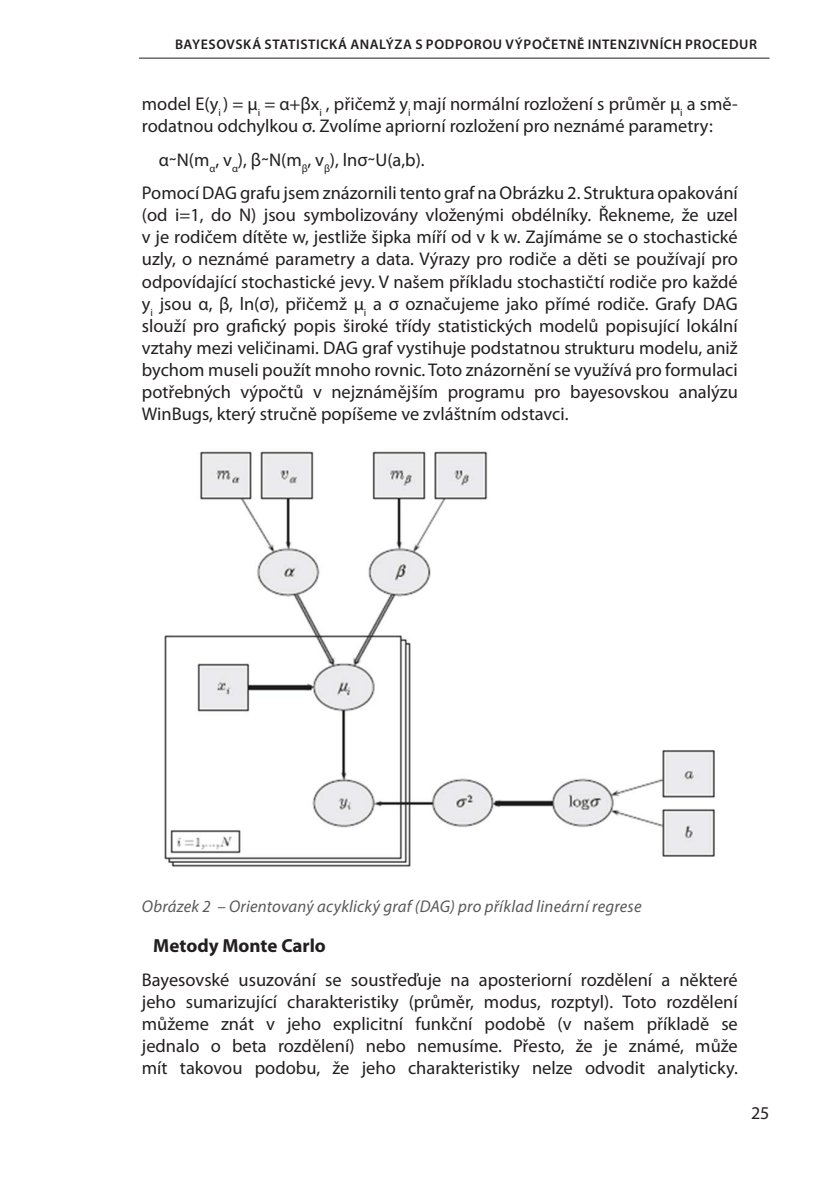
<style>
.page{position:relative;width:840px;height:1191px;background:#fff}
.page>*{position:absolute;margin:0;border:0;box-sizing:border-box;transform-origin:0 0}
.t1{font:700 19px "Myriad Pro";color:#231f20}
.t2{font:18.4px/22px "Myriad Pro";color:#231f20}
.t3{font:18px "Myriad Pro";color:#231f20}
.t4{font:italic 17px "Myriad Pro";letter-spacing:.01em;color:#58595b}
.t5{font:600 14px "Myriad Pro";letter-spacing:.04em;color:#231f20}
.s1{font-family:"Microsoft Sans Serif"}
</style>
<div class="page">
<hr style="left:139px;top:58px;width:630px;height:1px;background:#231f20">
<img style="left:164px;top:451px;width:551px;height:416px">
<p class="t5" style="left:175px;top:39px;width:583px">BAYESOVSKÁ STATISTICKÁ ANALÝZA S PODPOROU VÝPOČETNĚ INTENZIVNÍCH PROCEDUR</p>
<p class="t2" style="left:142px;top:96px;width:597px">model E(y<sub>i</sub> ) = μ<sub>i</sub> = α+βx<sub>i</sub> , přičemž y<sub>i</sub> mají normální rozložení s průměr μ<sub>i</sub> a smě&shy;rodatnou odchylkou σ. Zvolíme apriorní rozložení pro neznámé parametry:</p>
<p class="t2" style="left:142px;top:146px;width:597px;line-height:33.4px;text-indent:17px">α <span class="s1">̴</span>N(m<sub>α</sub>, v<sub>α</sub>), β <span class="s1">̴</span>N(m<sub>β</sub>, v<sub>β</sub>), lnσ <span class="s1">̴</span>U(a,b).<br>Pomocí DAG grafu jsem znázornili tento graf na Obrázku 2. Struktura opakování</p>
<p class="t2" style="left:142px;top:207px;width:597px;text-align:justify">(od i=1, do N) jsou symbolizovány vloženými obdélníky. Řekneme, že uzel v je rodičem dítěte w, jestliže šipka míří od v k w. Zajímáme se o stochastické uzly, o neznámé parametry a data. Výrazy pro rodiče a děti se používají pro odpovídající stochastické jevy. V našem příkladu stochastičtí rodiče pro každé y<sub>i</sub> jsou α, β, ln(σ), přičemž μ<sub>i</sub> a σ označujeme jako přímé rodiče. Grafy DAG slouží pro grafický popis široké třídy statistických modelů popisující lokální vztahy mezi veličinami. DAG graf vystihuje podstatnou strukturu modelu, aniž bychom museli použít mnoho rovnic. Toto znázornění se využívá pro formulaci potřebných výpočtů v nejznámějším programu pro bayesovskou analýzu WinBugs, který stručně popíšeme ve zvláštním odstavci.</p>
<p class="t4" style="left:142px;top:899px;width:501px">Obrázek 2 – Orientovaný acyklický graf (DAG) pro příklad lineární regrese</p>
<p class="t1" style="left:153px;top:939px;width:174px">Metody Monte Carlo</p>
<p class="t2" style="left:142px;top:971px;width:597px;text-align:justify">Bayesovské usuzování se soustřeďuje na aposteriorní rozdělení a některé jeho sumarizující charakteristiky (průměr, modus, rozptyl). Toto rozdělení můžeme znát v jeho explicitní funkční podobě (v našem příkladě se jednalo o beta rozdělení) nebo nemusíme. Přesto, že je známé, může mít takovou podobu, že jeho charakteristiky nelze odvodit analyticky.</p>
<p class="t3" style="left:750px;top:1106px;width:20px">25</p>
</div>
